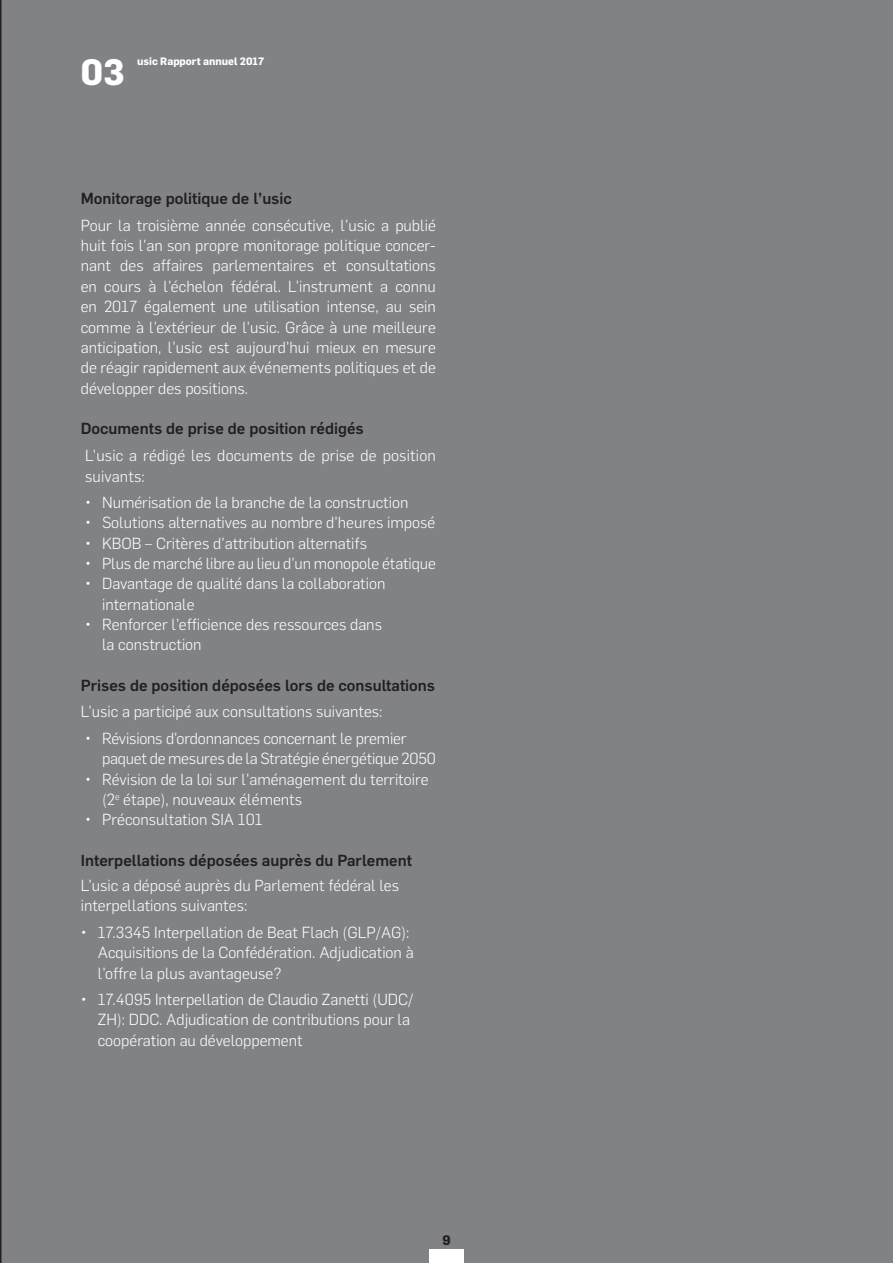
<style>
.page{position:relative;width:893px;height:1263px;background:#808285}
.page>*{position:absolute;margin:0;border:0;box-sizing:border-box;transform-origin:0 0}
.t1{font:700 36px "Flama";color:#fff}
.t2{font:300 15.75px/20.4px "Flama";color:#fff}
.t3{font:500 15.75px "Flama";color:#231f20}
.t4{font:700 13.5px "Flama";color:#231f20}
.t5{font:700 10.5px "Flama";color:#fff}
</style>
<div class="page">
<div style="left:429px;top:1250px;width:34px;height:13px;background:#fff"></div>
<h1 class="t1" style="left:81px;top:46px;width:45px">03</h1>
<p class="t5" style="left:137px;top:54px;width:129px">usic Rapport annuel 2017</p>
<p class="t3" style="left:81px;top:187px;width:213px">Monitorage politique de l’usic</p>
<p class="t2" style="left:81px;top:214px;width:357px;text-align:justify">Pour la troisième année consécutive, l’usic a publié huit fois l’an son propre monitorage politique concer&shy;nant des affaires parlementaires et consultations en cours à l’échelon fédéral. L’instrument a connu en 2017 également une utilisation intense, au sein comme à l’extérieur de l’usic. Grâce à une meilleure anticipation, l’usic est aujourd’hui mieux en mesure de réagir rapidement aux événements politiques et de développer des positions.</p>
<p class="t3" style="left:81px;top:417px;width:284px">Documents de prise de position rédigés</p>
<p class="t2" style="left:85px;top:444px;width:352px">L’usic a rédigé les documents de prise de position suivants:</p>
<p class="t2" style="left:85px;top:492px;width:325px">• Numérisation de la branche de la construction</p>
<p class="t2" style="left:85px;top:512px;width:352px">• Solutions alternatives au nombre d’heures imposé</p>
<p class="t2" style="left:85px;top:532px;width:283px">• KBOB – Critères d’attribution alternatifs</p>
<p class="t2" style="left:85px;top:552px;width:352px">• Plus de marché libre au lieu d’un monopole étatique</p>
<p class="t2" style="left:102px;top:573px;width:285px;text-indent:-17px">• Davantage de qualité dans la collaboration internationale</p>
<p class="t2" style="left:102px;top:613px;width:281px;text-indent:-17px">• Renforcer l’efficience des ressources dans la construction</p>
<p class="t3" style="left:81px;top:674px;width:356px">Prises de position déposées lors de consultations</p>
<p class="t2" style="left:81px;top:701px;width:303px">L’usic a participé aux consultations suivantes:</p>
<p class="t2" style="left:102px;top:727px;width:335px;text-indent:-17px">• Révisions d’ordonnances concernant le premier paquet de mesures de la Stratégie énergétique 2050</p>
<p class="t2" style="left:102px;top:768px;width:328px;text-indent:-17px">• Révision de la loi sur l’aménagement du territoire (2<sup>e</sup> étape), nouveaux éléments</p>
<p class="t2" style="left:85px;top:808px;width:179px">• Préconsultation SIA 101</p>
<p class="t3" style="left:81px;top:849px;width:333px">Interpellations déposées auprès du Parlement</p>
<p class="t2" style="left:81px;top:874px;width:320px">L’usic a déposé auprès du Parlement fédéral les interpellations suivantes:</p>
<p class="t2" style="left:98px;top:921px;width:317px;text-indent:-17px">• 17.3345 Interpellation de Beat Flach (GLP/AG):<br>Acquisitions de la Confédération. Adjudication à l’offre la plus avantageuse?</p>
<p class="t2" style="left:98px;top:989px;width:317px;text-indent:-17px">• 17.4095 Interpellation de Claudio Zanetti (UDC/<br>ZH): DDC. Adjudication de contributions pour la coopération au développement</p>
<p class="t4" style="left:442px;top:1230px;width:10px">9</p>
</div>
